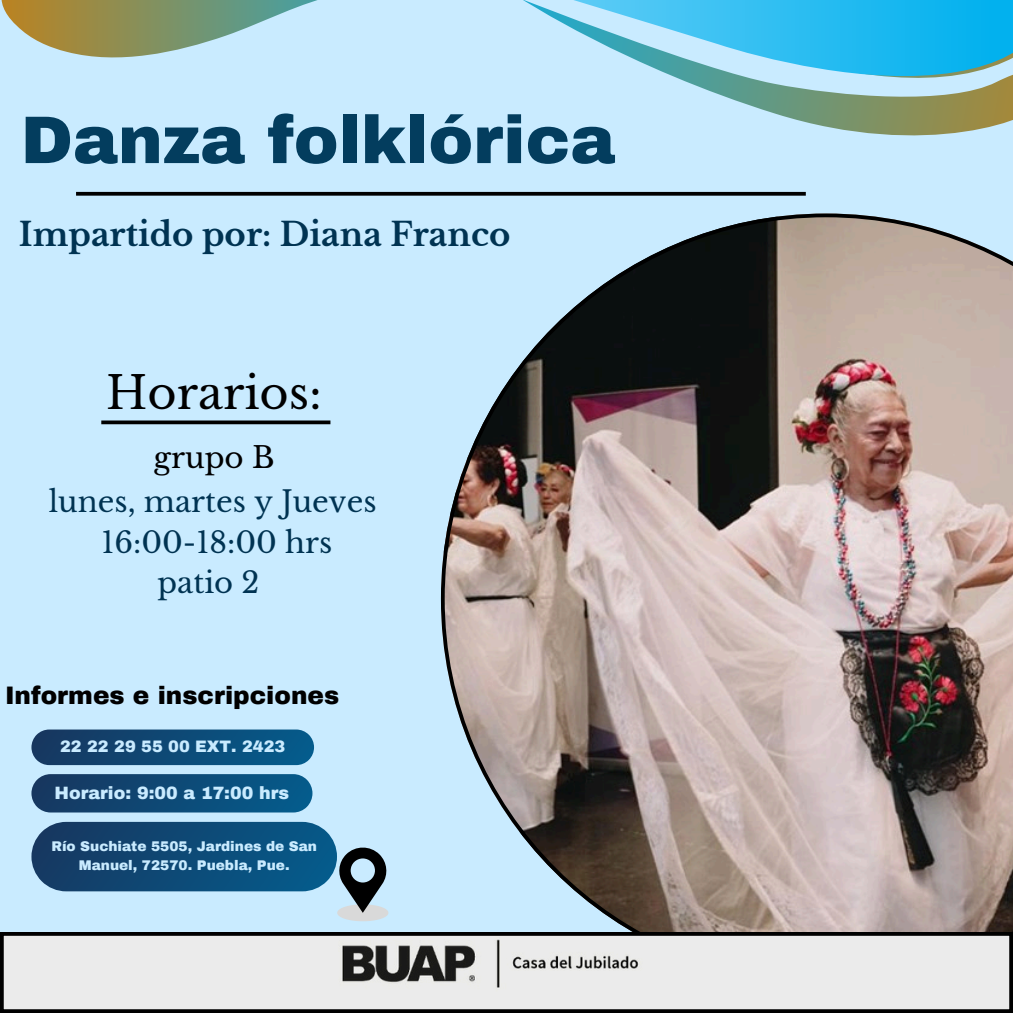
<style>
.page{position:relative;width:1013px;height:1013px;background:#fff}
.page>*{position:absolute;margin:0;border:0;box-sizing:border-box;transform-origin:0 0}
.t1{font:900 67.25px "Archivo";color:#033d5e}
.t2{font:44.75px "Libre Baskerville";color:#000}
.t3{font:700 32.38px "Libre Baskerville";color:#003352}
.t4{font:29.38px "Libre Baskerville";color:#000}
.t5{font:29.12px/40.2px "Libre Baskerville";color:#003352;text-align:center}
.t6{font:900 24.75px "Archivo";color:#000}
.t7{font:900 17.5px "Archivo";color:#c9ebff}
.t8{font:900 16.25px "Archivo";color:#c9ebff}
.t9{font:900 13.75px/18.8px "Archivo";color:#c9ebff;text-align:center}
</style>
<div class="page">
<div style="left:0;top:0;width:1012px;height:1012px;background:#c9ebff"></div>
<img style="left:441px;top:213px;width:571px;height:719px">
<svg style="left:0;top:932px;width:1012px;height:80px;background:#ccc"></svg>
<svg style="left:2px;top:0;width:50px;height:48px"></svg>
<svg style="left:52px;top:0;width:265px;height:58px"></svg>
<svg style="left:523px;top:0;width:489px;height:135px"></svg>
<svg style="left:31px;top:729px;width:283px;height:36px;background:#15507b"></svg>
<svg style="left:31px;top:774px;width:281px;height:38px;background:#134e7a"></svg>
<svg style="left:31px;top:821px;width:357px;height:100px"></svg>
<svg style="left:101px;top:420px;width:229px;height:4px"></svg>
<svg style="left:76px;top:192px;width:729px;height:4px;background:#101315"></svg>
<h1 class="t1" style="left:21px;top:104px;width:596px">Danza folklórica</h1>
<p class="t3" style="left:19px;top:215px;width:493px">Impartido por: Diana Franco</p>
<p class="t2" style="left:106px;top:365px;width:217px">Horarios:</p>
<p class="t4" style="left:153px;top:440px;width:123px">grupo B</p>
<h3 class="t5" style="left:49px;top:482px;width:329px">lunes, martes y Jueves<br>16:00-18:00 hrs<br>patio 2</h3>
<p class="t6" style="left:5px;top:682px;width:336px">Informes e inscripciones</p>
<h4 class="t8" style="left:60px;top:737px;width:227px">22 22 29 55 00 EXT. 2423</h4>
<h5 class="t7" style="left:55px;top:783px;width:236px">Horario: 9:00 a 17:00 hrs</h5>
<h6 class="t9" style="left:51px;top:837px;width:267px">Río Suchiate 5505, Jardines de San<br>Manuel, 72570. Puebla, Pue.</h6>
</div>
